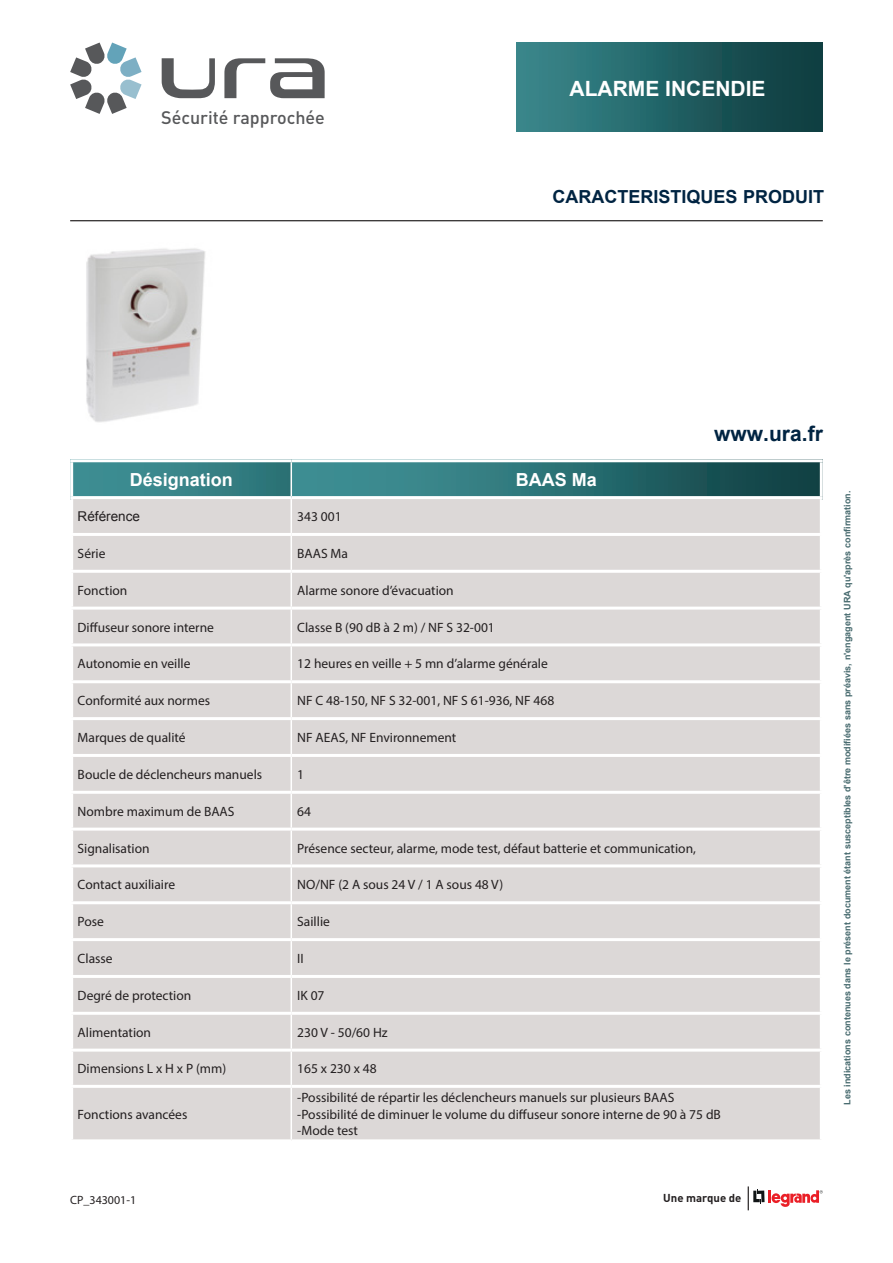
<style>
.page{position:relative;width:893px;height:1263px;background:#fff}
.page>*{position:absolute;margin:0;border:0;box-sizing:border-box;transform-origin:0 0}
.t1{font:700 21px "Arial";color:#fff}
.t2{font:700 21px "Arial";color:#002442}
.t3{font:700 18px "Arial";color:#002442}
.t4{font:700 18px "Arial";color:#fff}
.t5{font:500 17.85px "DIN Pro";color:#57585a}
.t6{font:13.5px/16.2px "Myriad Pro";color:#231f20}
.t7{font:13.5px "Arial";color:#231f20}
.t8{font:12px "Myriad Pro";color:#231f20}
.t9{font:700 11.4px "DIN Pro";color:#231f20}
.t10{font:700 9px "Arial";color:#486b6f}
</style>
<div class="page">
<hr style="left:70px;top:220px;width:753px;height:1px;background:#231f20">
<svg style="left:748px;top:1186px;width:75px;height:24px"></svg>
<svg style="left:162px;top:58px;width:53px;height:40px"></svg>
<svg style="left:70px;top:43px;width:72px;height:71px"></svg>
<svg style="left:224px;top:58px;width:101px;height:40px"></svg>
<div style="left:517px;top:43px;width:306px;height:89px;background:linear-gradient(to right,#3a898e,#0b393c)"></div>
<img style="left:86px;top:248px;width:119px;height:174px">
<div style="left:293px;top:459px;width:530px;height:40px;background:linear-gradient(to right,#44999e,#104144)"></div>
<div style="left:70px;top:459px;width:221px;height:40px;background:linear-gradient(to right,#419297,#2d7477)"></div>
<div style="left:73px;top:499px;width:747px;height:640px;background:#dcd8d7"></div>
<hr style="left:291px;top:499px;width:1px;height:34px;background:#fff">
<hr style="left:291px;top:536px;width:1px;height:34px;background:#fff">
<hr style="left:291px;top:573px;width:1px;height:34px;background:#fff">
<hr style="left:291px;top:610px;width:1px;height:33px;background:#fff">
<hr style="left:291px;top:646px;width:1px;height:34px;background:#fff">
<hr style="left:291px;top:683px;width:1px;height:34px;background:#fff">
<hr style="left:291px;top:720px;width:1px;height:34px;background:#fff">
<hr style="left:291px;top:757px;width:1px;height:34px;background:#fff">
<hr style="left:291px;top:794px;width:1px;height:34px;background:#fff">
<hr style="left:291px;top:831px;width:1px;height:33px;background:#fff">
<hr style="left:291px;top:867px;width:1px;height:34px;background:#fff">
<hr style="left:291px;top:904px;width:1px;height:34px;background:#fff">
<hr style="left:291px;top:941px;width:1px;height:34px;background:#fff">
<hr style="left:291px;top:978px;width:1px;height:34px;background:#fff">
<hr style="left:291px;top:1015px;width:1px;height:33px;background:#fff">
<hr style="left:291px;top:1051px;width:1px;height:34px;background:#fff">
<hr style="left:291px;top:1088px;width:1px;height:51px;background:#fff">
<hr style="left:70px;top:459px;width:221px;height:3px;background:#fff">
<hr style="left:70px;top:462px;width:3px;height:34px;background:#fff">
<hr style="left:291px;top:459px;width:532px;height:3px;background:#fff">
<hr style="left:820px;top:462px;width:3px;height:34px;background:#fff">
<hr style="left:70px;top:496px;width:221px;height:3px;background:#fff">
<hr style="left:291px;top:496px;width:532px;height:3px;background:#fff">
<hr style="left:70px;top:533px;width:221px;height:3px;background:#fff">
<hr style="left:291px;top:533px;width:532px;height:3px;background:#fff">
<hr style="left:70px;top:570px;width:221px;height:3px;background:#fff">
<hr style="left:291px;top:570px;width:532px;height:3px;background:#fff">
<hr style="left:70px;top:607px;width:221px;height:3px;background:#fff">
<hr style="left:291px;top:607px;width:532px;height:3px;background:#fff">
<hr style="left:70px;top:643px;width:221px;height:3px;background:#fff">
<hr style="left:291px;top:643px;width:532px;height:3px;background:#fff">
<hr style="left:70px;top:680px;width:221px;height:3px;background:#fff">
<hr style="left:291px;top:680px;width:532px;height:3px;background:#fff">
<hr style="left:70px;top:717px;width:221px;height:3px;background:#fff">
<hr style="left:291px;top:717px;width:532px;height:3px;background:#fff">
<hr style="left:70px;top:754px;width:221px;height:3px;background:#fff">
<hr style="left:291px;top:754px;width:532px;height:3px;background:#fff">
<hr style="left:70px;top:791px;width:221px;height:3px;background:#fff">
<hr style="left:291px;top:791px;width:532px;height:3px;background:#fff">
<hr style="left:70px;top:828px;width:221px;height:3px;background:#fff">
<hr style="left:291px;top:828px;width:532px;height:3px;background:#fff">
<hr style="left:70px;top:864px;width:221px;height:3px;background:#fff">
<hr style="left:291px;top:864px;width:532px;height:3px;background:#fff">
<hr style="left:70px;top:901px;width:221px;height:3px;background:#fff">
<hr style="left:291px;top:901px;width:532px;height:3px;background:#fff">
<hr style="left:70px;top:938px;width:221px;height:3px;background:#fff">
<hr style="left:291px;top:938px;width:532px;height:3px;background:#fff">
<hr style="left:70px;top:975px;width:221px;height:3px;background:#fff">
<hr style="left:291px;top:975px;width:532px;height:3px;background:#fff">
<hr style="left:70px;top:1012px;width:221px;height:3px;background:#fff">
<hr style="left:291px;top:1012px;width:532px;height:3px;background:#fff">
<hr style="left:70px;top:1048px;width:221px;height:3px;background:#fff">
<hr style="left:291px;top:1048px;width:532px;height:3px;background:#fff">
<hr style="left:70px;top:1085px;width:221px;height:3px;background:#fff">
<hr style="left:291px;top:1085px;width:532px;height:3px;background:#fff">
<h3 class="t5" style="left:161px;top:103px;width:165px">Sécurité rapprochée</h3>
<h1 class="t1" style="left:570px;top:74px;width:197px">ALARME INCENDIE</h1>
<h2 class="t3" style="left:553px;top:185px;width:273px">CARACTERISTIQUES PRODUIT</h2>
<h1 class="t2" style="left:714px;top:420px;width:110px">www.ura.fr</h1>
<h2 class="t4" style="left:130px;top:468px;width:105px">Désignation</h2>
<h2 class="t4" style="left:516px;top:468px;width:82px">BAAS Ma</h2>
<p class="t7" style="left:78px;top:507px;width:64px">Référence</p>
<p class="t6" style="left:297px;top:508px;width:46px">343 001</p>
<p class="t6" style="left:78px;top:545px;width:29px">Série</p>
<p class="t6" style="left:297px;top:545px;width:52px">BAAS Ma</p>
<p class="t6" style="left:78px;top:582px;width:51px">Fonction</p>
<p class="t6" style="left:297px;top:582px;width:158px">Alarme sonore d’évacuation</p>
<p class="t6" style="left:78px;top:619px;width:138px">Diffuseur sonore interne</p>
<p class="t6" style="left:297px;top:619px;width:199px">Classe B (90 dB à 2 m) / NF S 32-001</p>
<p class="t6" style="left:78px;top:655px;width:114px">Autonomie en veille</p>
<p class="t6" style="left:297px;top:655px;width:252px">12 heures en veille + 5 mn d’alarme générale</p>
<p class="t6" style="left:78px;top:692px;width:134px">Conformité aux normes</p>
<p class="t6" style="left:297px;top:692px;width:259px">NF C 48-150, NF S 32-001, NF S 61-936, NF 468</p>
<p class="t6" style="left:78px;top:729px;width:110px">Marques de qualité</p>
<p class="t6" style="left:297px;top:729px;width:161px">NF AEAS, NF Environnement</p>
<p class="t6" style="left:78px;top:766px;width:186px">Boucle de déclencheurs manuels</p>
<p class="t6" style="left:297px;top:766px;width:8px">1</p>
<p class="t6" style="left:78px;top:803px;width:158px">Nombre maximum de BAAS</p>
<p class="t6" style="left:297px;top:803px;width:15px">64</p>
<p class="t6" style="left:78px;top:840px;width:73px">Signalisation</p>
<p class="t6" style="left:297px;top:840px;width:400px">Présence secteur, alarme, mode test, défaut batterie et communication,</p>
<p class="t6" style="left:78px;top:876px;width:99px">Contact auxiliaire</p>
<p class="t6" style="left:297px;top:876px;width:208px">NO/NF (2 A sous 24 V / 1 A sous 48 V)</p>
<p class="t6" style="left:78px;top:913px;width:28px">Pose</p>
<p class="t6" style="left:297px;top:913px;width:34px">Saillie</p>
<p class="t6" style="left:78px;top:950px;width:36px">Classe</p>
<p class="t6" style="left:297px;top:950px;width:8px">II</p>
<p class="t6" style="left:78px;top:987px;width:115px">Degré de protection</p>
<p class="t6" style="left:297px;top:987px;width:29px">IK 07</p>
<p class="t6" style="left:78px;top:1024px;width:75px">Alimentation</p>
<p class="t6" style="left:297px;top:1024px;width:92px">230 V - 50/60 Hz</p>
<p class="t6" style="left:78px;top:1060px;width:150px">Dimensions L x H x P (mm)</p>
<p class="t6" style="left:297px;top:1060px;width:81px">165 x 230 x 48</p>
<p class="t6" style="left:78px;top:1106px;width:111px">Fonctions avancées</p>
<p class="t6" style="left:297px;top:1089px;width:425px">-Possibilité de répartir les déclencheurs manuels sur plusieurs BAAS -Possibilité de diminuer le volume du diffuseur sonore interne de 90 à 75 dB -Mode test</p>
<p class="t10" style="left:841px;top:1105px;width:616px;rotate:-90deg">Les indications contenues dans le présent document étant susceptibles d'être modifiées sans préavis, n'engagent URA qu'après confirmation.</p>
<p class="t8" style="left:70px;top:1192px;width:68px">CP_343001-1</p>
<p class="t9" style="left:663px;top:1188px;width:80px">Une marque de</p>
</div>
